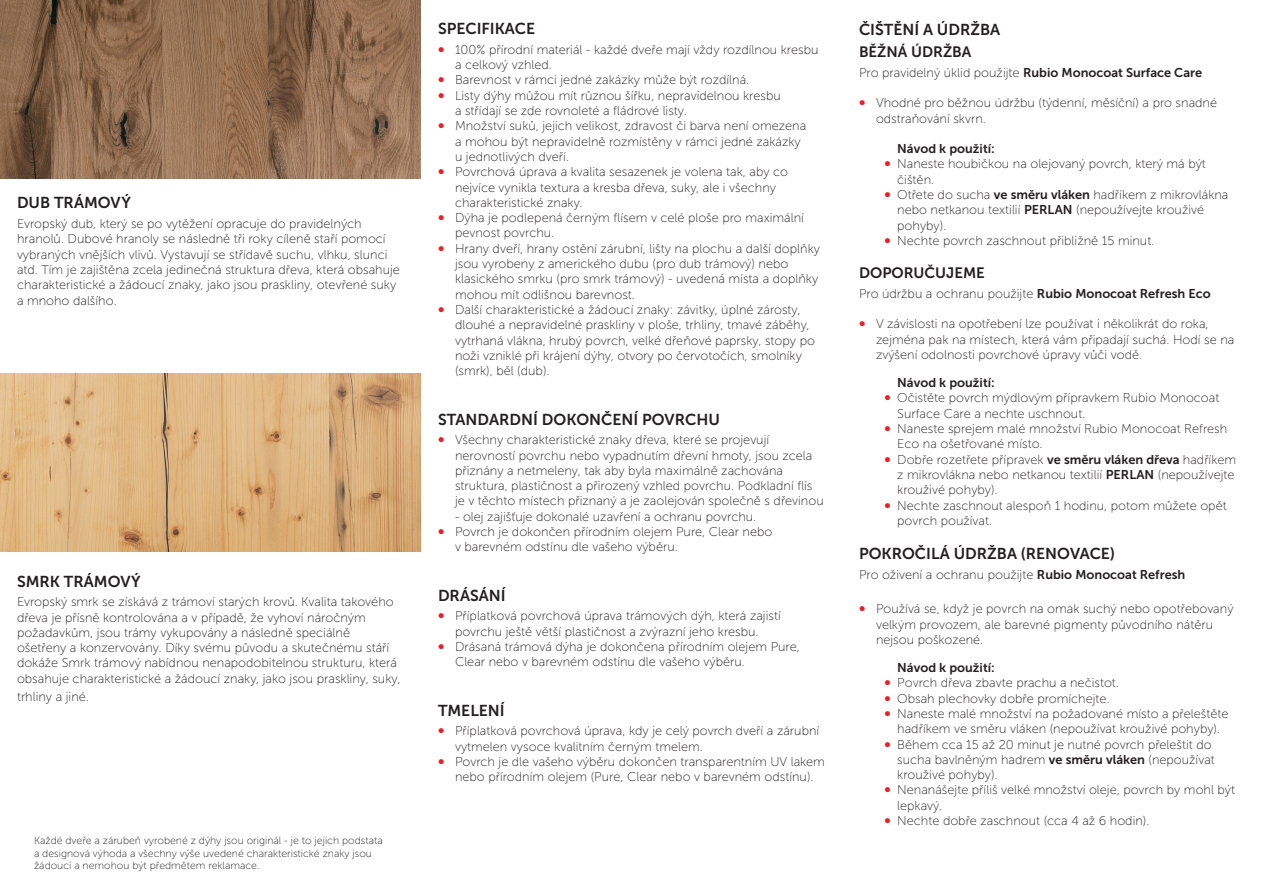
<style>
.page{position:relative;width:1263px;height:893px;background:#fff}
.page>*{position:absolute;margin:0;border:0;box-sizing:border-box;transform-origin:0 0}
.t1{font:15.75px "Museo Sans 700";color:#231f20}
.t2{font:15px "Museo Sans 700";color:#231f20}
.t3{font:12.75px/15.3px "Museo Sans 100";color:#231f20}
.t4{font:12.75px "Museo Sans 700";color:#231f20}
.t5{font:10.5px/12.6px "Museo Sans 100";color:#231f20}
.s1{font-family:"Museo Sans 700";font-size:15px;color:#ee1d23}
.s2{font-family:"Museo Sans 700"}
</style>
<div class="page">
<img style="left:0;top:0;width:421px;height:179px">
<img style="left:0;top:373px;width:421px;height:179px">
<p class="t1" style="left:17px;top:194px;width:115px">DUB TRÁMOVÝ</p>
<p class="t3" style="left:17px;top:216px;width:384px">Evropský dub, který se po vytěžení opracuje do pravidelných hranolů. Dubové hranoly se následně tři roky cíleně staří pomocí vybraných vnějších vlivů. Vystavují se střídavě suchu, vlhku, slunci atd. Tím je zajištěna zcela jedinečná struktura dřeva, která obsahuje charakteristické a žádoucí znaky, jako jsou praskliny, otevřené suky a mnoho dalšího.</p>
<p class="t1" style="left:17px;top:572px;width:125px">SMRK TRÁMOVÝ</p>
<p class="t3" style="left:17px;top:594px;width:385px">Evropský smrk se získává z trámoví starých krovů. Kvalita takového dřeva je přísně kontrolována a v případě, že vyhoví náročným požadavkům, jsou trámy vykupovány a následně speciálně ošetřeny a konzervovány. Díky svému původu a skutečnému stáří dokáže Smrk trámový nabídnou nenapodobitelnou strukturu, která obsahuje charakteristické a žádoucí znaky, jako jsou praskliny, suky,</p>
<p class="t3" style="left:17px;top:689px;width:73px">trhliny a jiné.</p>
<p class="t5" style="left:34px;top:834px;width:350px">Každé dveře a zárubeň vyrobené z dýhy jsou originál - je to jejich podstata a designová výhoda a všechny výše uvedené charakteristické znaky jsou žádoucí a nemohou být předmětem reklamace.</p>
<p class="t1" style="left:438px;top:20px;width:99px">SPECIFIKACE</p>
<p class="t3" style="left:455px;top:42px;width:365px;text-indent:-17px"><span class="s1">•</span> 100% přírodní materiál - každé dveře mají vždy rozdílnou kresbu a celkový vzhled.</p>
<p class="t3" style="left:438px;top:73px;width:313px"><span class="s1">•</span> Barevnost v rámci jedné zakázky může být rozdílná.</p>
<p class="t3" style="left:455px;top:88px;width:327px;text-indent:-17px"><span class="s1">•</span> Listy dýhy můžou mít různou šířku, nepravidelnou kresbu a střídají se zde rovnoleté a fládrové listy.</p>
<p class="t3" style="left:455px;top:118px;width:353px;text-indent:-17px"><span class="s1">•</span> Množství suků, jejich velikost, zdravost či barva není omezena a mohou být nepravidelně rozmístěny v rámci jedné zakázky u jednotlivých dveří.</p>
<p class="t3" style="left:455px;top:164px;width:335px;text-indent:-17px"><span class="s1">•</span> Povrchová úprava a kvalita sesazenek je volena tak, aby co nejvíce vynikla textura a kresba dřeva, suky, ale i všechny charakteristické znaky.</p>
<p class="t3" style="left:455px;top:210px;width:350px;text-indent:-17px"><span class="s1">•</span> Dýha je podlepená černým flísem v celé ploše pro maximální pevnost povrchu.</p>
<p class="t3" style="left:455px;top:241px;width:366px;text-indent:-17px"><span class="s1">•</span> Hrany dveří, hrany ostění zárubní, lišty na plochu a další doplňky jsou vyrobeny z amerického dubu (pro dub trámový) nebo klasického smrku (pro smrk trámový) - uvedená místa a doplňky mohou mít odlišnou barevnost.</p>
<p class="t3" style="left:455px;top:302px;width:361px;text-indent:-17px"><span class="s1">•</span> Další charakteristické a žádoucí znaky: závitky, úplné zárosty, dlouhé a nepravidelné praskliny v ploše, trhliny, tmavé záběhy, vytrhaná vlákna, hrubý povrch, velké dřeňové paprsky, stopy po noži vzniklé při krájení dýhy, otvory po červotočích, smolníky (smrk), běl (dub).</p>
<p class="t1" style="left:438px;top:410px;width:283px">STANDARDNÍ DOKONČENÍ POVRCHU</p>
<p class="t3" style="left:455px;top:432px;width:370px;text-indent:-17px"><span class="s1">•</span> Všechny charakteristické znaky dřeva, které se projevují nerovností povrchu nebo vypadnutím dřevní hmoty, jsou zcela přiznány a netmeleny, tak aby byla maximálně zachována struktura, plastičnost a přirozený vzhled povrchu. Podkladní flís je v těchto místech přiznaný a je zaolejován společně s dřevinou</p>
<p class="t3" style="left:455px;top:509px;width:303px">- olej zajišťuje dokonalé uzavření a ochranu povrchu.</p>
<p class="t3" style="left:455px;top:524px;width:319px;text-indent:-17px"><span class="s1">•</span> Povrch je dokončen přírodním olejem Pure, Clear nebo v barevném odstínu dle vašeho výběru.</p>
<p class="t1" style="left:438px;top:587px;width:69px">DRÁSÁNÍ</p>
<p class="t3" style="left:438px;top:608px;width:344px;text-align:center"><span class="s1">•</span> Příplatková povrchová úprava trámových dýh, která zajistí povrchu ještě větší plastičnost a zvýrazní jeho kresbu.</p>
<p class="t3" style="left:455px;top:639px;width:346px;text-indent:-17px"><span class="s1">•</span> Drásaná trámová dýha je dokončena přírodním olejem Pure,<br>Clear nebo v barevném odstínu dle vašeho výběru.</p>
<p class="t1" style="left:438px;top:702px;width:68px">TMELENÍ</p>
<p class="t3" style="left:455px;top:723px;width:366px;text-indent:-17px"><span class="s1">•</span> Příplatková povrchová úprava, kdy je celý povrch dveří a zárubní vytmelen vysoce kvalitním černým tmelem.</p>
<p class="t3" style="left:438px;top:754px;width:388px;text-align:center"><span class="s1">•</span> Povrch je dle vašeho výběru dokončen transparentním UV lakem nebo přírodním olejem (Pure, Clear nebo v barevném odstínu).</p>
<p class="t1" style="left:859px;top:21px;width:143px">ČIŠTĚNÍ A ÚDRŽBA</p>
<p class="t2" style="left:859px;top:44px;width:114px">BĚŽNÁ ÚDRŽBA</p>
<p class="t3" style="left:859px;top:65px;width:345px">Pro pravidelný úklid použijte <span class="s2">Rubio Monocoat Surface Care</span></p>
<p class="t3" style="left:876px;top:95px;width:343px;text-indent:-17px"><span class="s1">•</span> Vhodné pro běžnou údržbu (týdenní, měsíční) a pro snadné odstraňování skvrn.</p>
<p class="t4" style="left:897px;top:142px;width:99px">Návod k použití:</p>
<p class="t3" style="left:897px;top:157px;width:310px;text-indent:-13px"><span class="s1">•</span> Naneste houbičkou na olejovaný povrch, který má být čištěn.</p>
<p class="t3" style="left:897px;top:187px;width:333px;text-indent:-13px"><span class="s1">•</span> Otřete do sucha <span class="s2">ve směru vláken</span> hadříkem z mikrovlákna nebo netkanou textilií <span class="s2">PERLAN</span> (nepoužívejte krouživé pohyby).</p>
<p class="t3" style="left:884px;top:233px;width:271px"><span class="s1">•</span> Nechte povrch zaschnout přibližně 15 minut.</p>
<p class="t2" style="left:859px;top:265px;width:127px">DOPORUČUJEME</p>
<p class="t3" style="left:859px;top:286px;width:353px">Pro údržbu a ochranu použijte <span class="s2">Rubio Monocoat Refresh Eco</span></p>
<p class="t3" style="left:876px;top:317px;width:360px;text-indent:-17px"><span class="s1">•</span> V závislosti na opotřebení lze používat i několikrát do roka, zejména pak na místech, která vám připadají suchá. Hodí se na zvýšení odolnosti povrchové úpravy vůči vodě.</p>
<p class="t4" style="left:897px;top:376px;width:99px">Návod k použití:</p>
<p class="t3" style="left:897px;top:390px;width:324px;text-indent:-13px"><span class="s1">•</span> Očistěte povrch mýdlovým přípravkem Rubio Monocoat<br>Surface Care a nechte uschnout.</p>
<p class="t3" style="left:897px;top:421px;width:332px;text-indent:-13px"><span class="s1">•</span> Naneste sprejem malé množství Rubio Monocoat Refresh<br>Eco na ošetřované místo.</p>
<p class="t3" style="left:897px;top:452px;width:340px;text-indent:-13px"><span class="s1">•</span> Dobře rozetřete přípravek <span class="s2">ve směru vláken dřeva</span> hadříkem z mikrovlákna nebo netkanou textilií <span class="s2">PERLAN</span> (nepoužívejte krouživé pohyby).</p>
<p class="t3" style="left:897px;top:498px;width:331px;text-indent:-13px"><span class="s1">•</span> Nechte zaschnout alespoň 1 hodinu, potom můžete opět povrch používat.</p>
<p class="t1" style="left:859px;top:545px;width:257px">POKROČILÁ ÚDRŽBA (RENOVACE)</p>
<p class="t3" style="left:859px;top:567px;width:328px">Pro oživení a ochranu použijte <span class="s2">Rubio Monocoat Refresh</span></p>
<p class="t3" style="left:876px;top:601px;width:359px;text-indent:-17px"><span class="s1">•</span> Používá se, když je povrch na omak suchý nebo opotřebovaný velkým provozem, ale barevné pigmenty původního nátěru nejsou poškozené.</p>
<p class="t4" style="left:897px;top:661px;width:99px">Návod k použití:</p>
<p class="t3" style="left:884px;top:675px;width:236px"><span class="s1">•</span> Povrch dřeva zbavte prachu a nečistot.</p>
<p class="t3" style="left:884px;top:691px;width:227px"><span class="s1">•</span> Obsah plechovky dobře promíchejte.</p>
<p class="t3" style="left:884px;top:706px;width:345px;text-align:center"><span class="s1">•</span> Naneste malé množství na požadované místo a přeleštěte hadříkem ve směru vláken (nepoužívat krouživé pohyby).</p>
<p class="t3" style="left:897px;top:737px;width:319px;text-indent:-13px"><span class="s1">•</span> Během cca 15 až 20 minut je nutné povrch přeleštit do sucha bavlněným hadrem <span class="s2">ve směru vláken</span> (nepoužívat krouživé pohyby).</p>
<p class="t3" style="left:897px;top:783px;width:339px;text-indent:-13px"><span class="s1">•</span> Nenanášejte příliš velké množství oleje, povrch by mohl být lepkavý.</p>
<p class="t3" style="left:884px;top:813px;width:266px"><span class="s1">•</span> Nechte dobře zaschnout (cca 4 až 6 hodin).</p>
</div>
